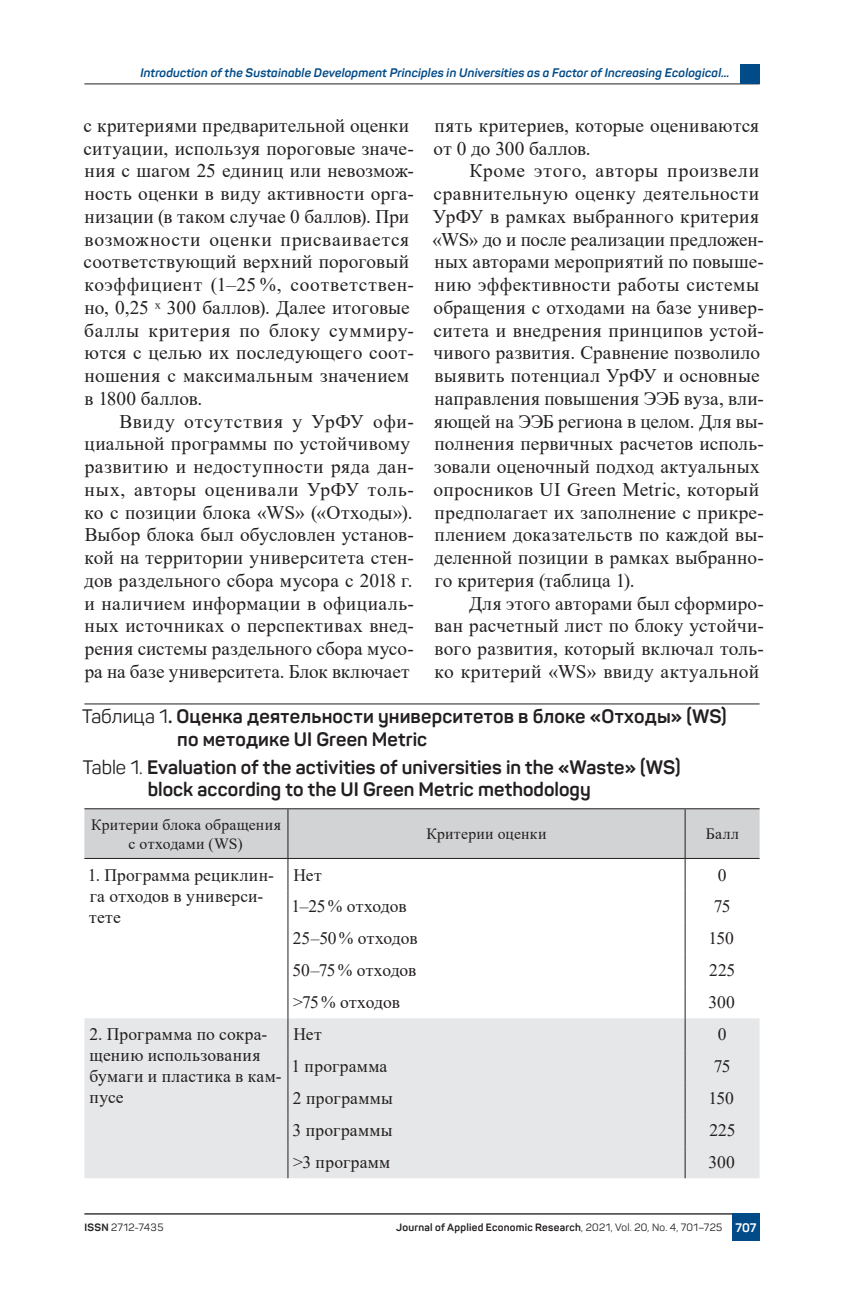
<style>
.page{position:relative;width:844px;height:1290px;background:#fff}
.page>*{position:absolute;margin:0;border:0;box-sizing:border-box;transform-origin:0 0}
.t1{font:19.25px/22.8px "Times New Roman";letter-spacing:.015em;color:#231f20}
.t2{font:700 19.25px/22.8px "Panton";letter-spacing:.005em;color:#231f20}
.t3{font:17.5px/21px "Times New Roman";letter-spacing:.01em;color:#231f20}
.t4{font:17.5px "Times New Roman";letter-spacing:-.01em;color:#231f20}
.t5{font:15.75px/18.9px "Times New Roman";letter-spacing:.01em;color:#231f20;text-align:center}
.t6{font:italic 700 12.25px "Panton";letter-spacing:.015em;color:#004b88}
.t7{font:700 12.25px "Panton";color:#fff}
.t8{font:700 10.5px "Panton";letter-spacing:.025em;color:#231f20}
.t9{font:10.5px "Panton";letter-spacing:.035em;color:#231f20}
.s1{font-weight:400}
.s2{font-weight:700}
</style>
<div class="page">
<hr style="left:84px;top:703px;width:675px;height:1px;background:#231f20">
<div style="left:84px;top:809px;width:675px;height:49px;background:#d1d3d4"></div>
<div style="left:84px;top:1018px;width:675px;height:160px;background:#e6e7e8"></div>
<hr style="left:84px;top:808px;width:204px;height:1px;background:#231f20">
<hr style="left:288px;top:808px;width:397px;height:1px;background:#231f20">
<hr style="left:287px;top:809px;width:1px;height:49px;background:#231f20">
<hr style="left:685px;top:808px;width:74px;height:1px;background:#231f20">
<hr style="left:684px;top:809px;width:1px;height:49px;background:#231f20">
<hr style="left:287px;top:859px;width:1px;height:31px;background:#231f20">
<hr style="left:684px;top:859px;width:1px;height:31px;background:#231f20">
<hr style="left:287px;top:890px;width:1px;height:32px;background:#231f20">
<hr style="left:684px;top:890px;width:1px;height:32px;background:#231f20">
<hr style="left:287px;top:922px;width:1px;height:32px;background:#231f20">
<hr style="left:684px;top:922px;width:1px;height:32px;background:#231f20">
<hr style="left:287px;top:954px;width:1px;height:32px;background:#231f20">
<hr style="left:684px;top:954px;width:1px;height:32px;background:#231f20">
<hr style="left:287px;top:986px;width:1px;height:32px;background:#231f20">
<hr style="left:684px;top:986px;width:1px;height:32px;background:#231f20">
<hr style="left:287px;top:1018px;width:1px;height:32px;background:#231f20">
<hr style="left:684px;top:1018px;width:1px;height:32px;background:#231f20">
<hr style="left:287px;top:1050px;width:1px;height:32px;background:#231f20">
<hr style="left:684px;top:1050px;width:1px;height:32px;background:#231f20">
<hr style="left:287px;top:1082px;width:1px;height:32px;background:#231f20">
<hr style="left:684px;top:1082px;width:1px;height:32px;background:#231f20">
<hr style="left:287px;top:1114px;width:1px;height:32px;background:#231f20">
<hr style="left:684px;top:1114px;width:1px;height:32px;background:#231f20">
<hr style="left:287px;top:1146px;width:1px;height:32px;background:#231f20">
<hr style="left:684px;top:1146px;width:1px;height:32px;background:#231f20">
<hr style="left:84px;top:858px;width:204px;height:1px;background:#231f20">
<hr style="left:288px;top:858px;width:397px;height:1px;background:#231f20">
<hr style="left:685px;top:858px;width:74px;height:1px;background:#231f20">
<hr style="left:84px;top:83px;width:675px;height:1px;background:#231f20">
<hr style="left:84px;top:1213px;width:675px;height:1px;background:#231f20">
<div style="left:739px;top:64px;width:20px;height:20px;background:#004b88"></div>
<div style="left:732px;top:1213px;width:27px;height:28px;background:#004b88"></div>
<p class="t6" style="left:140px;top:65px;width:590px">Introduction of the Sustainable Development Principles in Universities as a Factor of Increasing Ecological...</p>
<p class="t1" style="left:84px;top:113px;width:332px">с критериями предварительной оценки ситуации, используя пороговые значе&shy;ния с шагом 25 единиц или невозмож&shy;ность оценки в виду активности орга&shy;низации (в таком случае 0 баллов). При возможности оценки присваивается соответствующий верхний пороговый коэффициент (1–25 %, соответствен&shy;но, 0,25 ˣ 300 баллов). Далее итоговые баллы критерия по блоку суммиру&shy;ются с целью их последующего соот&shy;ношения с максимальным значением в 1800 баллов.</p>
<p class="t1" style="left:84px;top:409px;width:331px;text-indent:35px">Ввиду отсутствия у УрФУ офи&shy;циальной программы по устойчивому развитию и недоступности ряда дан&shy;ных, авторы оценивали УрФУ толь&shy;ко с позиции блока «WS» («Отходы»).<br>Выбор блока был обусловлен установ&shy;кой на территории университета стен&shy;дов раздельного сбора мусора с 2018 г. и наличием информации в официаль&shy;ных источниках о перспективах внед&shy;рения системы раздельного сбора мусо&shy;ра на базе университета. Блок включает</p>
<p class="t1" style="left:433px;top:113px;width:327px">пять критериев, которые оцениваются от 0 до 300 баллов.</p>
<p class="t1" style="left:432px;top:159px;width:333px;text-indent:37px">Кроме этого, авторы произвели сравнительную оценку деятельности УрФУ в рамках выбранного критерия «WS» до и после реализации предложен&shy;ных авторами мероприятий по повыше&shy;нию эффективности работы системы обращения с отходами на базе универ&shy;ситета и внедрения принципов устой&shy;чивого развития. Сравнение позволило выявить потенциал УрФУ и основные направления повышения ЭЭБ вуза, вли&shy;яющей на ЭЭБ региона в целом. Для вы&shy;полнения первичных расчетов исполь&shy;зовали оценочный подход актуальных опросников UI Green Metric, который предполагает их заполнение с прикре&shy;плением доказательств по каждой вы&shy;деленной позиции в рамках выбранно&shy;го критерия (таблица 1).</p>
<p class="t1" style="left:434px;top:591px;width:331px;text-align:justify;text-indent:34px">Для этого авторами был сформиро&shy;ван расчетный лист по блоку устойчи&shy;вого развития, который включал толь&shy;ко критерий «WS» ввиду актуальной</p>
<p class="t2" style="left:177px;top:705px;width:551px;text-indent:-95px"><span class="s1">Таблица 1</span>. Оценка деятельности университетов в блоке «Отходы» (WS) по методике UI Green Metric</p>
<p class="t2" style="left:148px;top:755px;width:534px;text-indent:-65px"><span class="s1">Table 1.</span> Evaluation of the activities of universities in the «Waste» (WS) block according to the UI Green Metric methodology</p>
<p class="t5" style="left:91px;top:814px;width:191px">Критерии блока обращения с отходами (WS)</p>
<p class="t5" style="left:426px;top:824px;width:121px">Критерии оценки</p>
<p class="t5" style="left:705px;top:824px;width:35px">Балл</p>
<p class="t3" style="left:88px;top:863px;width:187px">1. Программа рециклин&shy;га отходов в универси&shy;тете</p>
<p class="t3" style="left:293px;top:863px;width:30px">Нет</p>
<p class="t3" style="left:717px;top:863px;width:10px">0</p>
<p class="t3" style="left:291px;top:895px;width:117px">1–25% отходов</p>
<p class="t3" style="left:713px;top:895px;width:18px">75</p>
<p class="t3" style="left:293px;top:927px;width:126px">25–50% отходов</p>
<p class="t3" style="left:708px;top:927px;width:27px">150</p>
<p class="t4" style="left:292px;top:958px;width:126px">50–75% отходов</p>
<p class="t3" style="left:709px;top:959px;width:28px">225</p>
<p class="t3" style="left:293px;top:991px;width:108px">&gt;75% отходов</p>
<p class="t3" style="left:708px;top:991px;width:28px">300</p>
<p class="t3" style="left:89px;top:1023px;width:194px">2. Программа по сокра&shy;щению использования бумаги и пластика в кам&shy;пусе</p>
<p class="t3" style="left:293px;top:1023px;width:30px">Нет</p>
<p class="t3" style="left:717px;top:1023px;width:10px">0</p>
<p class="t3" style="left:291px;top:1055px;width:97px">1 программа</p>
<p class="t3" style="left:713px;top:1055px;width:18px">75</p>
<p class="t3" style="left:293px;top:1087px;width:102px">2 программы</p>
<p class="t3" style="left:708px;top:1087px;width:27px">150</p>
<p class="t3" style="left:292px;top:1119px;width:102px">3 программы</p>
<p class="t3" style="left:709px;top:1119px;width:28px">225</p>
<p class="t3" style="left:293px;top:1151px;width:99px">&gt;3 программ</p>
<p class="t3" style="left:708px;top:1151px;width:28px">300</p>
<p class="t9" style="left:84px;top:1221px;width:81px"><span class="s2">ISSN</span> 2712-7435</p>
<p class="t8" style="left:396px;top:1221px;width:327px">Journal of Applied Economic Research<span class="s1">, 2021, Vol. 20, No. 4, 701–725</span></p>
<p class="t7" style="left:735px;top:1220px;width:22px">707</p>
</div>
